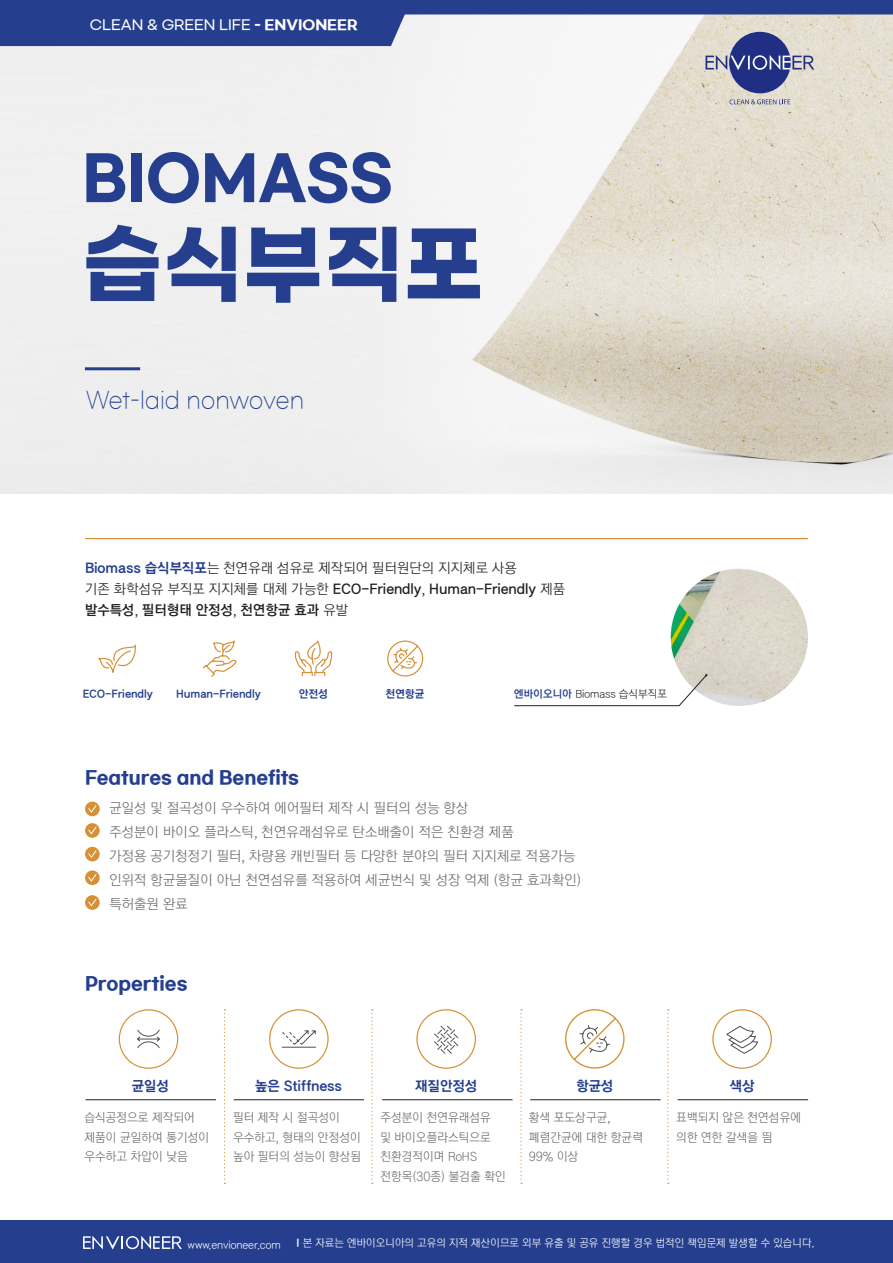
<style>
.page{position:relative;width:893px;height:1263px;background:#fff}
.page>*{position:absolute;margin:0;border:0;box-sizing:border-box;transform-origin:0 0}
.t1{font:87px "Gmarket Sans TTF Bold";color:#253f8e;scale:.96 1}
.t2{font:60px "Gmarket Sans TTF Bold";color:#253f8e;scale:.96 1}
.t3{font:22.5px "Gmarket Sans TTF Light";letter-spacing:-.01em;color:#253f8e;scale:.96 1}
.t4{font:18px "Gmarket Sans TTF Bold";color:#253f8e;scale:.96 1}
.t5{font:300 13.5px "JTBC Gothic";color:#6c6d70}
.t6{font:13.5px "JTBC Gothic";color:#231f20}
.t7{font:300 13.5px "JTBC Gothic";color:#231f20}
.t8{font:13.5px "Gmarket Sans TTF Medium";color:#fff}
.t9{font:700 13.5px "JTBC Gothic";color:#253f8e}
.t10{font:300 12px/19.5px "JTBC Gothic";color:#6c6d70}
.t11{font:300 10.5px "JTBC Gothic";color:#fff}
.t12{font:700 10.5px "JTBC Gothic";color:#253f8e}
.t13{font:300 10.5px "JTBC Gothic";color:#231f20}
.s1{font-family:"Gmarket Sans TTF Bold"}
.s2{font-weight:700;color:#253f8e}
.s3{font-weight:300}
.s4{font-weight:400;color:#253f8e}
.s5{font-weight:700}
</style>
<div class="page">
<img style="left:0;top:14px;width:893px;height:479px">
<hr style="left:85px;top:538px;width:723px;height:1px;background:#d69035">
<img style="left:671px;top:569px;width:137px;height:137px;border-radius:69px">
<svg style="left:514px;top:674px;width:193px;height:32px"></svg>
<svg style="left:85px;top:801px;width:15px;height:15px"></svg>
<svg style="left:87px;top:804px;width:10px;height:10px"></svg>
<svg style="left:85px;top:823px;width:15px;height:15px"></svg>
<svg style="left:87px;top:826px;width:10px;height:9px"></svg>
<div style="left:85px;top:847px;width:15px;height:14px;background:#d69035;border-radius:50%"></div>
<svg style="left:88px;top:850px;width:9px;height:8px"></svg>
<svg style="left:85px;top:870px;width:15px;height:15px"></svg>
<svg style="left:87px;top:873px;width:10px;height:10px"></svg>
<svg style="left:85px;top:895px;width:15px;height:15px"></svg>
<svg style="left:87px;top:898px;width:10px;height:9px"></svg>
<div style="left:0;top:1220px;width:893px;height:43px;background:#253f8e"></div>
<svg style="left:83px;top:1236px;width:99px;height:13px"></svg>
<hr style="left:86px;top:1099px;width:130px;height:1px;background:#231f20">
<hr style="left:678px;top:1099px;width:130px;height:1px;background:#231f20">
<hr style="left:382px;top:1099px;width:131px;height:1px;background:#231f20">
<hr style="left:234px;top:1099px;width:130px;height:1px;background:#231f20">
<hr style="left:530px;top:1099px;width:131px;height:1px;background:#231f20">
<svg style="left:137px;top:1030px;width:23px;height:18px"></svg>
<div style="left:119px;top:1009px;width:59px;height:60px;border:1px solid #d69035;border-radius:50%"></div>
<svg style="left:281px;top:1030px;width:35px;height:18px"></svg>
<div style="left:269px;top:1009px;width:60px;height:60px;border:1px solid #d69035;border-radius:50%"></div>
<svg style="left:434px;top:1025px;width:25px;height:29px"></svg>
<div style="left:416px;top:1009px;width:60px;height:60px;border:1px solid #d69035;border-radius:50%"></div>
<svg style="left:726px;top:1026px;width:32px;height:28px"></svg>
<div style="left:712px;top:1009px;width:60px;height:60px;border:1px solid #d69035;border-radius:50%"></div>
<svg style="left:565px;top:1009px;width:60px;height:60px"></svg>
<svg style="left:203px;top:640px;width:34px;height:37px"></svg>
<svg style="left:98px;top:644px;width:38px;height:29px"></svg>
<svg style="left:294px;top:640px;width:39px;height:37px"></svg>
<svg style="left:387px;top:640px;width:37px;height:37px"></svg>
<svg style="left:224px;top:1009px;width:2px;height:175px"></svg>
<svg style="left:371px;top:1009px;width:2px;height:175px"></svg>
<svg style="left:520px;top:1009px;width:2px;height:175px"></svg>
<svg style="left:667px;top:1009px;width:2px;height:175px"></svg>
<div style="left:0;top:0;width:411px;height:46px;background:#253f8e"></div>
<div style="left:391px;top:0;width:502px;height:14px;background:#253f8e"></div>
<svg style="left:705px;top:32px;width:109px;height:61px;background:#8d90af"></svg>
<svg style="left:729px;top:99px;width:61px;height:5px"></svg>
<hr style="left:85px;top:367px;width:55px;height:3px;background:#253f8e">
<p class="t8" style="left:90px;top:18px;width:269px">CLEAN &amp; GREEN LIFE <span class="s1">- ENVIONEER</span></p>
<p class="t2" style="left:82px;top:145px;width:325px">BIOMASS</p>
<p class="t1" style="left:82px;top:217px;width:420px">습식부직포</p>
<p class="t3" style="left:86px;top:388px;width:229px">Wet-laid nonwoven</p>
<p class="t7" style="left:85px;top:561px;width:433px"><span class="s2">Biomass 습식부직포</span>는 천연유래 섬유로 제작되어 필터원단의 지지체로 사용</p>
<p class="t6" style="left:85px;top:582px;width:482px"><span class="s3">기존 화학섬유 부직포 지지체를 대체 가능한</span> ECO-Friendly<span class="s3">,</span> Human-Friendly <span class="s3">제품</span></p>
<p class="t6" style="left:85px;top:603px;width:265px">발수특성<span class="s3">,</span> 필터형태 안정성<span class="s3">,</span> 천연항균 효과 <span class="s3">유발</span></p>
<p class="t12" style="left:83px;top:688px;width:72px">ECO-Friendly</p>
<p class="t12" style="left:176px;top:688px;width:86px">Human-Friendly</p>
<p class="t12" style="left:299px;top:688px;width:30px">안전성</p>
<p class="t12" style="left:386px;top:688px;width:40px">천연항균</p>
<p class="t13" style="left:514px;top:688px;width:154px"><span class="s4">엔바이오니아</span> Biomass 습식부직포</p>
<p class="t4" style="left:85px;top:767px;width:224px">Features and Benefits</p>
<p class="t5" style="left:109px;top:800px;width:361px">균일성 및 절곡성이 우수하여 에어필터 제작 시 필터의 성능 향상</p>
<p class="t5" style="left:109px;top:824px;width:406px">주성분이 바이오 플라스틱, 천연유래섬유로 탄소배출이 적은 친환경 제품</p>
<p class="t5" style="left:109px;top:848px;width:468px">가정용 공기청정기 필터, 차량용 캐빈필터 등 다양한 분야의 필터 지지체로 적용가능</p>
<p class="t5" style="left:109px;top:872px;width:474px">인위적 항균물질이 아닌 천연섬유를 적용하여 세균번식 및 성장 억제 (항균 효과확인)</p>
<p class="t5" style="left:109px;top:896px;width:80px">특허출원 완료</p>
<p class="t4" style="left:85px;top:974px;width:108px">Properties</p>
<p class="t9" style="left:132px;top:1079px;width:39px">균일성</p>
<p class="t9" style="left:255px;top:1079px;width:88px">높은 Stiffness</p>
<p class="t9" style="left:415px;top:1079px;width:64px">재질안정성</p>
<p class="t9" style="left:576px;top:1079px;width:39px">항균성</p>
<p class="t9" style="left:730px;top:1079px;width:26px">색상</p>
<p class="t10" style="left:84px;top:1108px;width:126px">습식공정으로 제작되어 제품이 균일하여 통기성이 우수하고 차압이 낮음</p>
<p class="t10" style="left:233px;top:1108px;width:130px">필터 제작 시 절곡성이 우수하고, 형태의 안정성이 높아 필터의 성능이 향상됨</p>
<p class="t10" style="left:380px;top:1108px;width:127px">주성분이 천연유래섬유<br>및 바이오플라스틱으로 친환경적이며 RoHS 전항목(30종) 불검출 확인</p>
<p class="t10" style="left:529px;top:1108px;width:116px">황색 포도상구균, 폐렴간균에 대한 항균력<br>99% 이상</p>
<p class="t10" style="left:676px;top:1108px;width:126px">표백되지 않은 천연섬유에 의한 연한 갈색을 띔</p>
<p class="t11" style="left:188px;top:1239px;width:95px">www.envioneer.com</p>
<p class="t11" style="left:297px;top:1237px;width:519px"><span class="s5">I</span> 본 자료는 엔바이오니아의 고유의 지적 재산이므로 외부 유출 및 공유 진행할 경우 법적인 책임문제 발생할 수 있습니다.</p>
</div>
